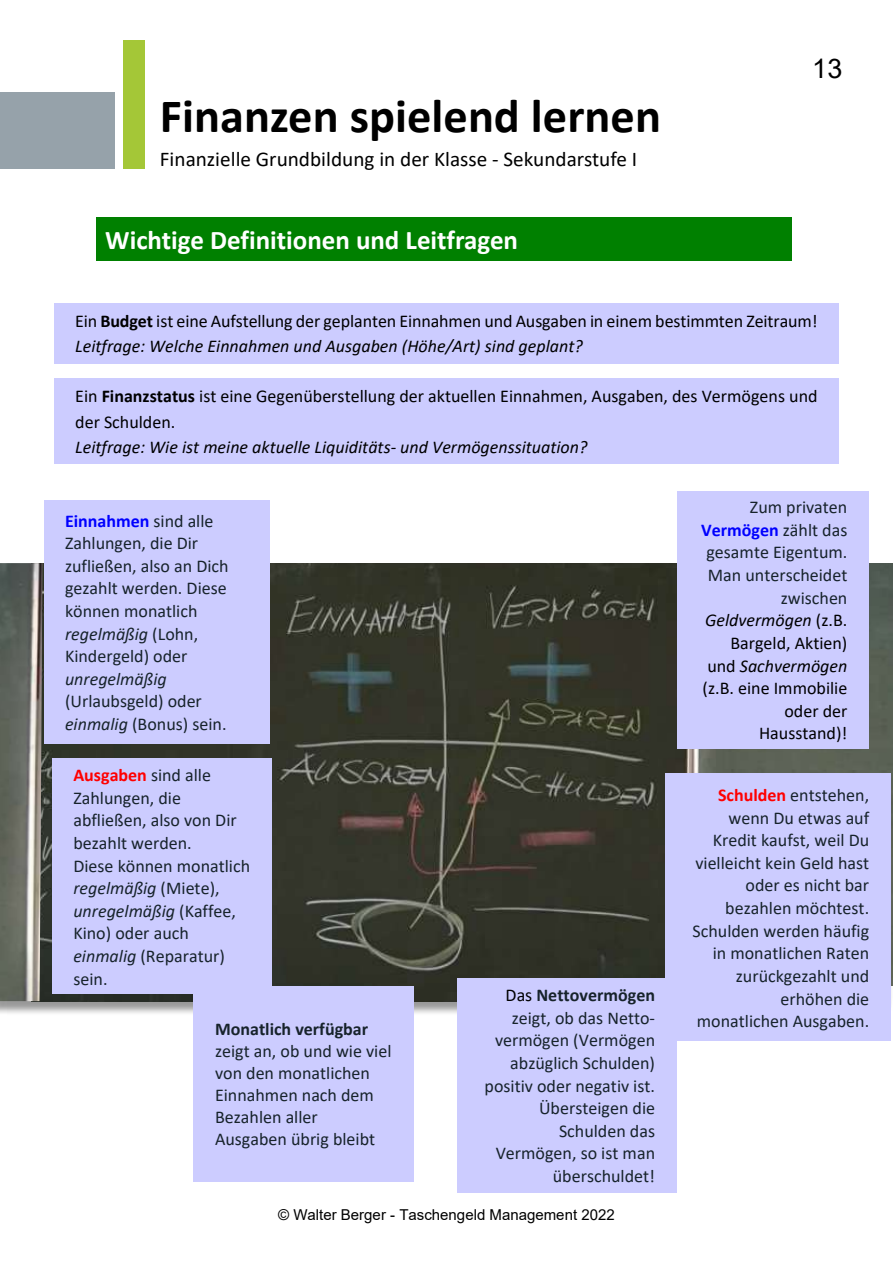
<style>
.page{position:relative;width:893px;height:1263px;background:#fff}
.page>*{position:absolute;margin:0;border:0;box-sizing:border-box;transform-origin:0 0}
.t1{font:700 48px "Calibri";color:#000}
.t2{font:700 27px "Calibri";color:#fff}
.t3{font:27px "Arial";color:#000}
.t4{font:21px "Calibri";color:#000}
.t5{font:18px/22.6px "Calibri";color:#17232b}
.t6{font:18px/25.3px "Calibri";color:#000}
.t7{font:italic 18px "Calibri";color:#000}
.t8{font:700 18px "Calibri";color:#17232b}
.t9{font:italic 18px "Calibri";color:#17232b}
.t10{font:15px "Arial";color:#000}
.s1{font-weight:700}
.s2{font-style:italic}
.s3{font-weight:700;color:#00f}
.s4{font-weight:700;color:#f00}
.s5{color:#000}
.s6{font-style:italic;color:#000}
</style>
<div class="page">
<div style="left:0;top:93px;width:115px;height:76px;background:#96a2aa"></div>
<div style="left:124px;top:40px;width:21px;height:129px;background:#a4c737"></div>
<img style="left:0;top:563px;width:893px;height:474px">
<img style="left:42px;top:563px;width:673px;height:438px">
<img style="left:0;top:563px;width:42px;height:438px">
<div style="left:97px;top:218px;width:695px;height:43px;background:#008000"></div>
<div style="left:54px;top:378px;width:785px;height:86px;background:#ccf"></div>
<div style="left:54px;top:303px;width:785px;height:60px;background:#ccf"></div>
<div style="left:44px;top:500px;width:226px;height:243px;background:#ccf"></div>
<div style="left:52px;top:758px;width:219px;height:236px;background:#ccf"></div>
<div style="left:677px;top:491px;width:192px;height:257px;background:#ccf"></div>
<div style="left:194px;top:986px;width:220px;height:196px;background:#ccf"></div>
<div style="left:665px;top:774px;width:225px;height:267px;background:#ccf"></div>
<div style="left:457px;top:978px;width:219px;height:214px;background:#ccf"></div>
<h1 class="t1" style="left:160px;top:82px;width:503px">Finanzen spielend lernen</h1>
<p class="t4" style="left:160px;top:144px;width:479px">Finanzielle Grundbildung in der Klasse - Sekundarstufe I</p>
<h2 class="t2" style="left:105px;top:221px;width:414px">Wichtige Definitionen und Leitfragen</h2>
<h2 class="t3" style="left:812px;top:50px;width:32px">13</h2>
<p class="t6" style="left:75px;top:308px;width:744px">Ein <span class="s1">Budget</span> ist eine Aufstellung der geplanten Einnahmen und Ausgaben in einem bestimmten Zeitraum!<br><span class="s2">Leitfrage: Welche Einnahmen und Ausgaben (Höhe/Art) sind geplant?</span></p>
<p class="t6" style="left:75px;top:383px;width:744px">Ein <span class="s1">Finanzstatus</span> ist eine Gegenüberstellung der aktuellen Einnahmen, Ausgaben, des Vermögens und der Schulden.</p>
<p class="t7" style="left:75px;top:434px;width:514px">Leitfrage: Wie ist meine aktuelle Liquiditäts- und Vermögenssituation?</p>
<p class="t5" style="left:65px;top:509px;width:165px"><span class="s3">Einnahmen</span> sind alle<br>Zahlungen, die Dir zufließen, also an Dich gezahlt werden. Diese können monatlich <span class="s2">regelmäßig</span> (Lohn,<br>Kindergeld) oder</p>
<p class="t9" style="left:65px;top:666px;width:103px">unregelmäßig</p>
<p class="t5" style="left:65px;top:690px;width:163px">(Urlaubsgeld) oder <span class="s2">einmalig</span> (Bonus) sein.</p>
<p class="t5" style="left:73px;top:763px;width:178px"><span class="s4">Ausgaben</span> sind alle<br>Zahlungen, die abfließen, also von Dir bezahlt werden.<br>Diese können monatlich <span class="s2">regelmäßig</span> (Miete), <span class="s2">unregelmäßig</span> (Kaffee,<br>Kino) oder auch <span class="s2">einmalig</span> (Reparatur) sein.</p>
<p class="t8" style="left:215px;top:1017px;width:155px">Monatlich verfügbar</p>
<p class="t5" style="left:215px;top:1040px;width:178px;line-height:22px">zeigt an, ob und wie viel von den monatlichen<br>Einnahmen nach dem<br>Bezahlen aller<br>Ausgaben übrig bleibt</p>
<p class="t5" style="left:485px;top:983px;width:172px;text-align:right"><span class="s5">Das</span> <span class="s1">Nettovermögen </span>zeigt, ob das Netto&shy;vermögen (Vermögen abzüglich Schulden) positiv oder negativ ist.<br>Übersteigen die<br>Schulden das<br>Vermögen, so ist man überschuldet!</p>
<p class="t10" style="left:278px;top:1204px;width:338px">© Walter Berger - Taschengeld Management 2022</p>
<p class="t5" style="left:701px;top:495px;width:148px;text-align:right">Zum privaten<br><span class="s3">Vermögen</span> zählt das gesamte Eigentum.<br>Man unterscheidet zwischen<br><span class="s6">Geldvermögen</span> <span class="s5">(z.B.<br>Bargeld, Aktien) und</span> <span class="s6">Sachvermögen </span><span class="s5">(z.B. eine Immobilie oder der<br>Hausstand)!</span></p>
<p class="t5" style="left:693px;top:783px;width:178px;text-align:right"><span class="s4">Schulden</span> entstehen, wenn Du etwas auf<br>Kredit kaufst, weil Du vielleicht kein Geld hast oder es nicht bar bezahlen möchtest.<br>Schulden werden häufig in monatlichen Raten zurückgezahlt und erhöhen die monatlichen Ausgaben.</p>
</div>
